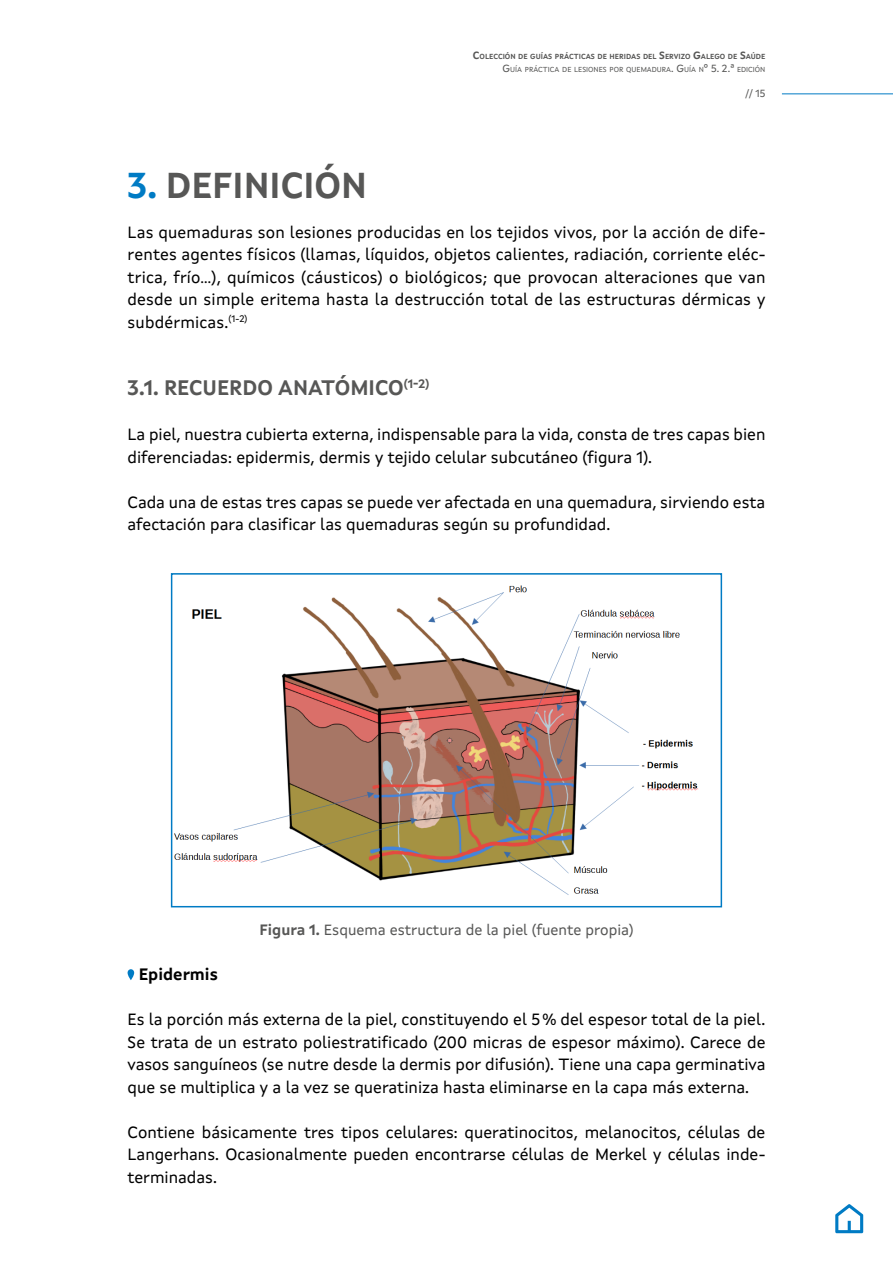
<style>
.page{position:relative;width:893px;height:1263px;background:#fff}
.page>*{position:absolute;margin:0;border:0;box-sizing:border-box;transform-origin:0 0}
.t1{font:700 36px "Xunta Sans";color:#575756}
.t2{font:700 21px "Xunta Sans";color:#575756}
.t3{font:16.5px/22.5px "Xunta Sans";color:#000;text-align:justify}
.t4{font:700 16.5px "Xunta Sans";color:#000}
.t5{font:15px "Xunta Sans";color:#575756}
.t6{font:10.5px "Xunta Sans";color:#575756}
.t7{font:700 7.35px/12.6px "Xunta Sans";color:#575756;text-align:right}
.s1{font-size:10.5px}
.s2{font-weight:400;font-size:10.5px}
.s3{font-weight:400}
.s4{color:#007bc4}
.s5{font-weight:700}
</style>
<div class="page">
<hr style="left:782px;top:93px;width:111px;height:1px;background:#007bc4">
<svg style="left:835px;top:1204px;width:28px;height:29px"></svg>
<img style="left:174px;top:585px;width:525px;height:310px">
<div style="left:171px;top:573px;width:551px;height:334px;border:2px solid #007bc4"></div>
<div style="left:128px;top:969px;width:6px;height:11px;background:#007bc4;border-radius:3px"></div>
<p class="t7" style="left:473px;top:50px;width:294px"><span class="s1">C</span>OLECCIÓN DE GUÍAS PRÁCTICAS DE HERIDAS DEL <span class="s1">S</span>ERVIZO <span class="s1">G</span>ALEGO DE <span class="s1">S</span>AÚDE<br><span class="s2">G</span><span class="s3">UÍA PRÁCTICA DE LESIONES POR QUEMADURA</span><span class="s2">. G</span><span class="s3">UÍA N</span><span class="s2">º 5. 2.ª</span> <span class="s3">EDICIÓN</span></p>
<p class="t6" style="left:745px;top:87px;width:21px">// 15</p>
<h1 class="t1" style="left:128px;top:163px;width:241px"><span class="s4">3.</span> DEFINICIÓN</h1>
<p class="t3" style="left:128px;top:220px;width:639px">Las quemaduras son lesiones producidas en los tejidos vivos, por la acción de dife&shy;rentes agentes físicos (llamas, líquidos, objetos calientes, radiación, corriente eléc&shy;trica, frío...), químicos (cáusticos) o biológicos; que provocan alteraciones que van desde un simple eritema hasta la destrucción total de las estructuras dérmicas y subdérmicas.<sup>(1-2)</sup></p>
<p class="t2" style="left:128px;top:375px;width:303px">3.1. RECUERDO ANATÓMICO<sup>(1-2)</sup></p>
<p class="t3" style="left:128px;top:423px;width:639px">La piel, nuestra cubierta externa, indispensable para la vida, consta de tres capas bien diferenciadas: epidermis, dermis y tejido celular subcutáneo (figura 1).</p>
<p class="t3" style="left:128px;top:490px;width:639px">Cada una de estas tres capas se puede ver afectada en una quemadura, sirviendo esta afectación para clasificar las quemaduras según su profundidad.</p>
<p class="t5" style="left:259px;top:921px;width:376px"><span class="s5">Figura 1.</span> Esquema estructura de la piel (fuente propia)</p>
<p class="t4" style="left:139px;top:964px;width:81px">Epidermis</p>
<p class="t3" style="left:128px;top:1008px;width:639px">Es la porción más externa de la piel, constituyendo el 5% del espesor total de la piel.<br>Se trata de un estrato poliestratificado (200 micras de espesor máximo). Carece de vasos sanguíneos (se nutre desde la dermis por difusión). Tiene una capa germinativa que se multiplica y a la vez se queratiniza hasta eliminarse en la capa más externa.</p>
<p class="t3" style="left:128px;top:1120px;width:639px">Contiene básicamente tres tipos celulares: queratinocitos, melanocitos, células de Langerhans. Ocasionalmente pueden encontrarse células de Merkel y células inde&shy;terminadas.</p>
</div>
